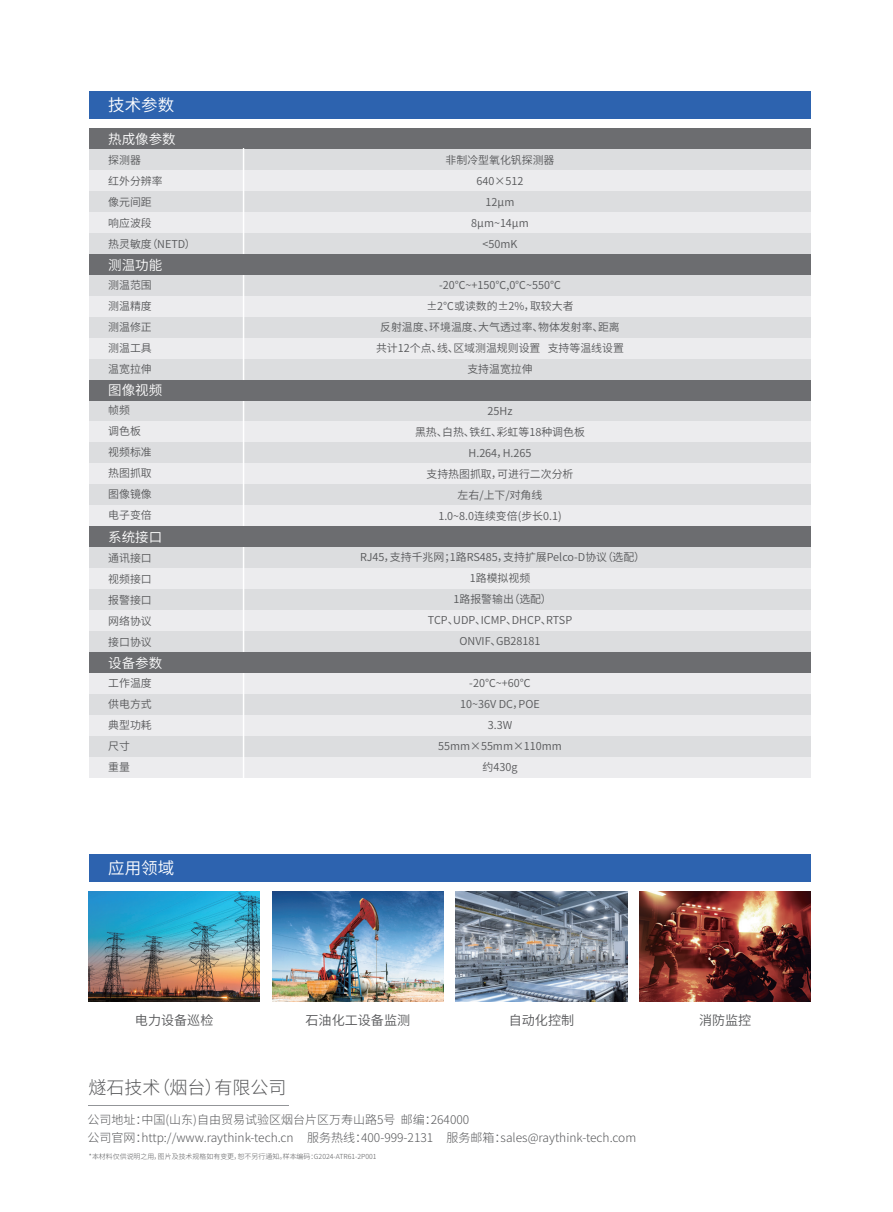
<style>
.page{position:relative;width:893px;height:1212px;background:#fff}
.page>*{position:absolute;margin:0;border:0;box-sizing:border-box;transform-origin:0 0}
.t1{font:300 18px "Source Han Sans CN";color:#57585a}
.t2{font:16.5px "Source Han Sans CN";color:#fff}
.t3{font:13.5px "Source Han Sans CN";color:#fff}
.t4{font:13.05px "Source Han Sans CN";color:#57585a}
.t5{font:300 12px/18px "Source Han Sans CN";color:#57585a}
.t6{font:10.95px/21px "Source Han Sans CN";color:#57585a;text-align:center}
.t7{font:300 6.9px "Source Han Sans CN";color:#57585a}
</style>
<div class="page">
<img style="left:456px;top:891px;width:171px;height:110px">
<img style="left:89px;top:891px;width:171px;height:110px">
<img style="left:272px;top:891px;width:172px;height:110px">
<hr style="left:89px;top:1105px;width:200px;height:1px;background:#939598">
<div style="left:89px;top:854px;width:722px;height:27px;background:#2d63af"></div>
<img style="left:639px;top:891px;width:172px;height:110px">
<div style="left:89px;top:400px;width:722px;height:21px;background:#dcdddf"></div>
<div style="left:89px;top:421px;width:722px;height:21px;background:#ececee"></div>
<div style="left:89px;top:442px;width:722px;height:21px;background:#dcdddf"></div>
<div style="left:89px;top:463px;width:722px;height:21px;background:#ececee"></div>
<div style="left:89px;top:484px;width:722px;height:21px;background:#dcdddf"></div>
<div style="left:89px;top:505px;width:722px;height:21px;background:#ececee"></div>
<div style="left:89px;top:756px;width:722px;height:21px;background:#ececee"></div>
<div style="left:89px;top:736px;width:722px;height:20px;background:#dcdddf"></div>
<div style="left:89px;top:91px;width:722px;height:28px;background:#2d63af"></div>
<div style="left:89px;top:149px;width:722px;height:21px;background:#dcdddf"></div>
<div style="left:89px;top:170px;width:722px;height:21px;background:#ececee"></div>
<div style="left:89px;top:191px;width:722px;height:21px;background:#dcdddf"></div>
<div style="left:89px;top:212px;width:722px;height:21px;background:#ececee"></div>
<div style="left:89px;top:233px;width:722px;height:21px;background:#dcdddf"></div>
<div style="left:89px;top:275px;width:722px;height:21px;background:#dcdddf"></div>
<div style="left:89px;top:296px;width:722px;height:21px;background:#ececee"></div>
<div style="left:89px;top:317px;width:722px;height:21px;background:#dcdddf"></div>
<div style="left:89px;top:338px;width:722px;height:21px;background:#ececee"></div>
<div style="left:89px;top:359px;width:722px;height:21px;background:#dcdddf"></div>
<div style="left:89px;top:547px;width:722px;height:21px;background:#dcdddf"></div>
<div style="left:89px;top:568px;width:722px;height:21px;background:#ececee"></div>
<div style="left:89px;top:589px;width:722px;height:21px;background:#dcdddf"></div>
<div style="left:89px;top:610px;width:722px;height:21px;background:#ececee"></div>
<div style="left:89px;top:631px;width:722px;height:21px;background:#dcdddf"></div>
<div style="left:89px;top:673px;width:722px;height:21px;background:#ececee"></div>
<div style="left:89px;top:694px;width:722px;height:20px;background:#dcdddf"></div>
<div style="left:89px;top:714px;width:722px;height:21px;background:#ececee"></div>
<div style="left:89px;top:128px;width:722px;height:21px;background:#6c6d70"></div>
<hr style="left:243px;top:148px;width:1px;height:704px;background:#fff">
<div style="left:89px;top:254px;width:722px;height:21px;background:#6c6d70"></div>
<div style="left:89px;top:526px;width:722px;height:21px;background:#6c6d70"></div>
<div style="left:89px;top:652px;width:722px;height:21px;background:#6c6d70"></div>
<div style="left:89px;top:380px;width:722px;height:20px;background:#6c6d70"></div>
<h2 class="t2" style="left:108px;top:96px;width:67px">技术参数</h2>
<p class="t3" style="left:108px;top:132px;width:69px">热成像参数</p>
<p class="t6" style="left:108px;top:149px;width:89px;text-align:left">探测器<br>红外分辨率<br>像元间距<br>响应波段<br>热灵敏度（NETD）</p>
<p class="t6" style="left:446px;top:149px;width:110px">非制冷型氧化钒探测器<br>640×512<br>12μm<br>8μm~14μm<br>&lt;50mK</p>
<p class="t6" style="left:108px;top:275px;width:45px;text-align:justify">测温范围测温精度测温修正测温工具温宽拉伸</p>
<p class="t3" style="left:108px;top:257px;width:55px">测温功能</p>
<p class="t6" style="left:376px;top:275px;width:249px">-20℃~+150℃,0℃~550℃<br>±2℃或读数的±2%，取较大者<br>反射温度、环境温度、大气透过率、物体发射率、距离共计12个点、线、区域测温规则设置 支持等温线设置支持温宽拉伸</p>
<p class="t3" style="left:108px;top:382px;width:55px">图像视频</p>
<p class="t6" style="left:108px;top:400px;width:45px;text-align:left">帧频<br>调色板视频标准热图抓取图像镜像电子变倍</p>
<p class="t6" style="left:415px;top:401px;width:171px">25Hz<br>黑热、白热、铁红、彩虹等18种调色板<br>H.264，H.265<br>支持热图抓取，可进行二次分析<br>左右/上下/对角线<br>1.0~8.0连续变倍(步长0.1)</p>
<p class="t3" style="left:108px;top:529px;width:55px">系统接口</p>
<p class="t6" style="left:108px;top:547px;width:45px;text-align:justify">通讯接口视频接口报警接口网络协议接口协议</p>
<p class="t3" style="left:108px;top:655px;width:55px">设备参数</p>
<p class="t6" style="left:360px;top:547px;width:286px">RJ45，支持千兆网；1路RS485，支持扩展Pelco-D协议（选配）<br>1路模拟视频<br>1路报警输出（选配）<br>TCP、UDP、ICMP、DHCP、RTSP<br>ONVIF、GB28181</p>
<p class="t6" style="left:108px;top:673px;width:45px;text-align:left">工作温度供电方式典型功耗尺寸<br>重量</p>
<p class="t6" style="left:438px;top:673px;width:125px">-20℃~+60℃<br>10~36V DC，POE<br>3.3W<br>55mm×55mm×110mm约430g</p>
<h2 class="t2" style="left:108px;top:858px;width:67px">应用领域</h2>
<p class="t4" style="left:135px;top:1013px;width:80px">电力设备巡检</p>
<p class="t4" style="left:306px;top:1013px;width:106px">石油化工设备监测</p>
<p class="t4" style="left:509px;top:1013px;width:67px">自动化控制</p>
<p class="t4" style="left:699px;top:1013px;width:54px">消防监控</p>
<h1 class="t1" style="left:89px;top:1077px;width:200px">燧石技术（烟台）有限公司</h1>
<p class="t5" style="left:87px;top:1111px;width:550px">公司地址：中国(山东)自由贸易试验区烟台片区万寿山路5号 邮编：264000<br>公司官网：http://www.raythink-tech.cn 服务热线：400-999-2131 服务邮箱：sales@raythink-tech.com</p>
<p class="t7" style="left:89px;top:1153px;width:289px">*本材料仅供说明之用，图片及技术规格如有变更，恕不另行通知。样本编码：G2024-ATR61-2P001</p>
</div>
